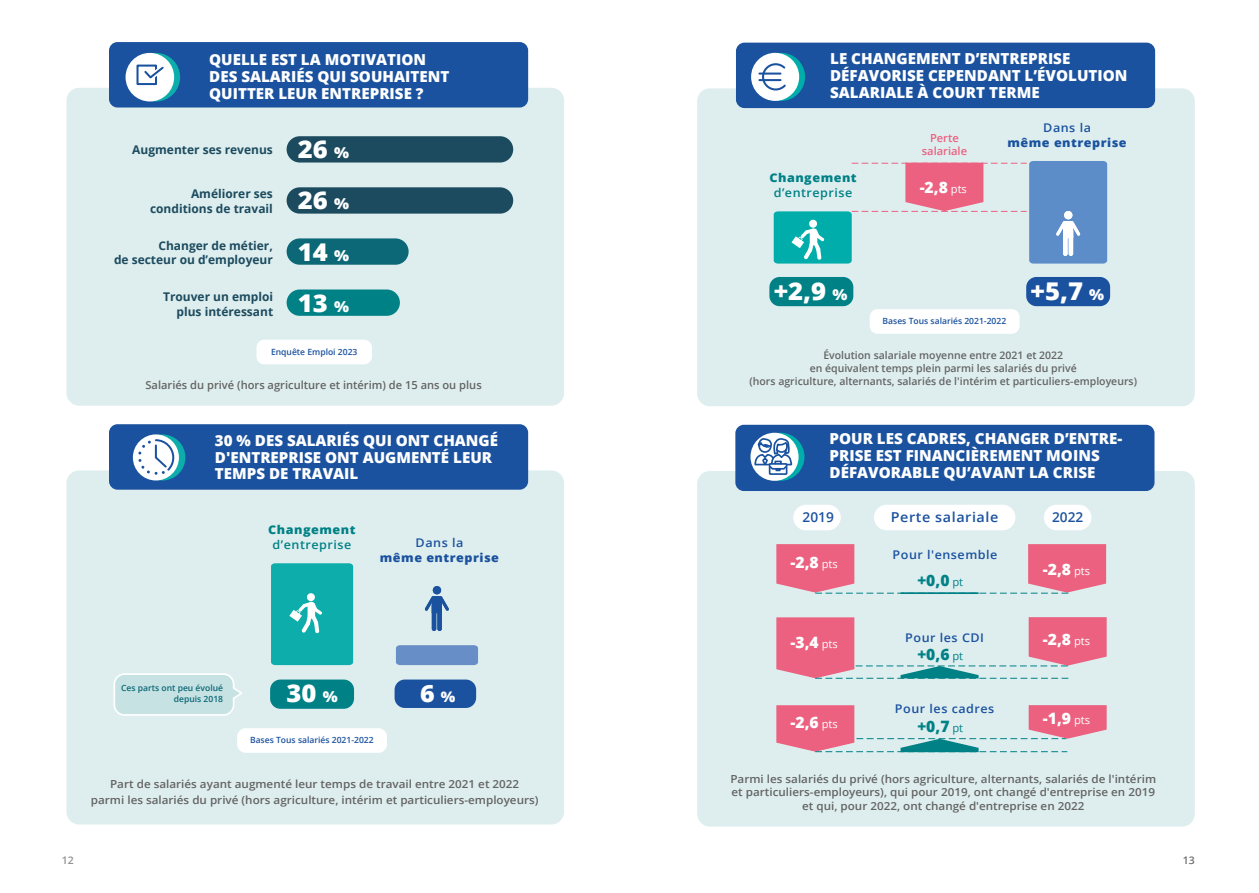
<style>
.page{position:relative;width:1259px;height:893px;background:#fff}
.page>*{position:absolute;margin:0;border:0;box-sizing:border-box;transform-origin:0 0}
.t1{font:800 24.45px/51.2px "Open Sans";color:#fff;text-align:justify;scale:1.05 1}
.t2{font:800 23.7px "Open Sans";color:#fff;scale:1.05 1}
.t3{font:800 15.75px "Open Sans";color:#fff}
.t4{font:800 15.75px "Open Sans";color:#008186}
.t5{font:800 15.15px/16.8px "Open Sans";color:#fff}
.t6{font:600 13.65px "Open Sans";letter-spacing:.04em;color:#1b529f;scale:1.05 1}
.t7{font:600 13.65px "Open Sans";letter-spacing:.04em;color:#1b529f}
.t8{font:700 12px/14.5px "Open Sans";color:#1c4b5f;text-align:right}
.t9{font:600 12px "Open Sans";letter-spacing:.04em;color:#1b529f;scale:1.05 1}
.t10{font:800 12px "Open Sans";letter-spacing:.04em;color:#1b529f;scale:1.05 1}
.t11{font:600 12px "Open Sans";letter-spacing:.04em;color:#008186;scale:1.05 1}
.t12{font:800 12px "Open Sans";letter-spacing:.04em;color:#008186;scale:1.05 1}
.t13{font:600 11.1px/13.5px "Open Sans";color:#646463;text-align:center;scale:1.05 1}
.t14{font:600 11.1px/16.2px "Open Sans";color:#646363;text-align:center;scale:1.05 1}
.t15{font:600 11.1px "Open Sans";color:#646363}
.t16{font:600 11.1px/12.9px "Open Sans";color:#eb617f;text-align:center}
.t17{font:600 10.5px/13.2px "Open Sans";color:#646463;text-align:center}
.t18{font:600 10.5px "Open Sans";color:#929292}
.t19{font:600 10.5px "Open Sans";color:#706f6f}
.t20{font:600 8.55px "Open Sans";color:#1b529f}
.t21{font:600 8.55px/11.7px "Open Sans";color:#0c6877;text-align:right}
.s1{font-size:15px}
.s2{font-size:14.55px}
.s3{font-weight:400;font-size:11.25px}
</style>
<div class="page">
<div style="left:66px;top:470px;width:498px;height:354px;background:#deeeee;border-radius:13px"></div>
<div style="left:66px;top:88px;width:498px;height:318px;background:#deeeee;border-radius:13px"></div>
<div style="left:109px;top:42px;width:419px;height:66px;background:#1b529f;border-radius:9px"></div>
<div style="left:270px;top:679px;width:84px;height:30px;background:#008186;border-radius:10px"></div>
<div style="left:394px;top:679px;width:82px;height:29px;background:#1b529f;border-radius:10px"></div>
<div style="left:396px;top:645px;width:82px;height:20px;background:#688ec8"></div>
<svg style="left:271px;top:563px;width:82px;height:102px;background:#1ab1af"></svg>
<svg style="left:132px;top:53px;width:48px;height:48px"></svg>
<div style="left:126px;top:53px;width:48px;height:48px;background:#fff;border-radius:50%"></div>
<div style="left:433px;top:586px;width:8px;height:8px;background:#1b529f;border-radius:50%"></div>
<hr style="left:432px;top:603px;width:4px;height:28px;background:#1b529f;border-radius:2px">
<div style="left:437px;top:604px;width:5px;height:27px;background:#1b529f;border-radius:2px"></div>
<svg style="left:425px;top:596px;width:24px;height:17px"></svg>
<svg style="left:113px;top:673px;width:129px;height:43px;background:#cde5e6"></svg>
<div style="left:237px;top:728px;width:150px;height:25px;background:#fff;border-radius:9px"></div>
<div style="left:256px;top:340px;width:116px;height:24px;background:#fff;border-radius:8px"></div>
<div style="left:287px;top:289px;width:113px;height:27px;background:#008186;border-radius:13px"></div>
<div style="left:287px;top:238px;width:121px;height:27px;background:#0c6877;border-radius:13px"></div>
<div style="left:287px;top:187px;width:226px;height:27px;background:#1c4b5f;border-radius:13px"></div>
<div style="left:287px;top:136px;width:226px;height:27px;background:#1c4b5f;border-radius:13px"></div>
<div style="left:109px;top:424px;width:419px;height:66px;background:#1b529f;border-radius:9px"></div>
<div style="left:139px;top:434px;width:46px;height:46px;background:#0dadab;border-radius:50%"></div>
<div style="left:133px;top:434px;width:46px;height:46px;background:#fff;border-radius:50%"></div>
<svg style="left:138px;top:438px;width:37px;height:37px"></svg>
<div style="left:136px;top:65px;width:21px;height:20px;border:2px solid #1b529f"></div>
<svg style="left:138px;top:60px;width:32px;height:25px"></svg>
<div style="left:697px;top:471px;width:497px;height:356px;background:#deeeef;border-radius:13px"></div>
<svg style="left:776px;top:617px;width:330px;height:62px"></svg>
<svg style="left:776px;top:705px;width:330px;height:47px"></svg>
<div style="left:793px;top:505px;width:47px;height:25px;background:#fff;border-radius:13px"></div>
<div style="left:874px;top:505px;width:141px;height:25px;background:#fff;border-radius:13px"></div>
<div style="left:1044px;top:505px;width:47px;height:25px;background:#fff;border-radius:13px"></div>
<div style="left:697px;top:88px;width:497px;height:318px;background:#deeeef;border-radius:13px"></div>
<div style="left:736px;top:43px;width:419px;height:65px;background:#1b529f;border-radius:9px"></div>
<div style="left:769px;top:277px;width:84px;height:29px;background:#008186;border-radius:10px"></div>
<div style="left:1026px;top:277px;width:84px;height:29px;background:#1b529f;border-radius:10px"></div>
<svg style="left:757px;top:53px;width:48px;height:48px"></svg>
<div style="left:751px;top:53px;width:48px;height:48px;background:#fff;border-radius:50%"></div>
<svg style="left:761px;top:63px;width:25px;height:28px"></svg>
<hr style="left:759px;top:73px;width:21px;height:2px;background:#1b529f">
<hr style="left:759px;top:79px;width:21px;height:2px;background:#1b529f">
<svg style="left:773px;top:161px;width:334px;height:103px"></svg>
<div style="left:869px;top:309px;width:150px;height:25px;background:#fff;border-radius:8px"></div>
<div style="left:735px;top:425px;width:419px;height:66px;background:#1b529f;border-radius:9px"></div>
<svg style="left:756px;top:433px;width:48px;height:48px"></svg>
<div style="left:750px;top:433px;width:48px;height:48px;background:#fff;border-radius:50%"></div>
<svg style="left:776px;top:544px;width:330px;height:50px"></svg>
<hr style="left:900px;top:592px;width:78px;height:2px;background:#008186">
<div style="left:769px;top:463px;width:18px;height:12px;border:2px solid #1b529f"></div>
<svg style="left:753px;top:435px;width:40px;height:36px"></svg>
<p class="t5" style="left:209px;top:50px;width:241px">QUELLE EST LA MOTIVATION<br>DES SALARIÉS QUI SOUHAITENT<br>QUITTER LEUR ENTREPRISE ?</p>
<p class="t8" style="left:132px;top:142px;width:142px">Augmenter ses revenus</p>
<p class="t8" style="left:150px;top:186px;width:124px">Améliorer ses conditions de travail</p>
<p class="t8" style="left:114px;top:238px;width:160px">Changer de métier,<br>de secteur ou d’employeur</p>
<p class="t8" style="left:163px;top:289px;width:112px">Trouver un emploi plus intéressant</p>
<h1 class="t1" style="left:298px;top:122px;width:50px">26 <span class="s1">% </span>26 <span class="s1">% </span>14 <span class="s1">% </span>13 <span class="s1">%</span></h1>
<p class="t20" style="left:271px;top:346px;width:88px">Enquête Emploi 2023</p>
<p class="t15" style="left:145px;top:377px;width:338px">Salariés du privé (hors agriculture et intérim) de 15 ans ou plus</p>
<p class="t5" style="left:215px;top:431px;width:285px">30 % DES SALARIÉS QUI ONT CHANGÉ<br>D'ENTREPRISE ONT AUGMENTÉ LEUR<br>TEMPS DE TRAVAIL</p>
<p class="t12" style="left:268px;top:521px;width:85px">Changement</p>
<p class="t11" style="left:272px;top:537px;width:76px">d’entreprise</p>
<p class="t9" style="left:416px;top:535px;width:47px">Dans la</p>
<p class="t10" style="left:380px;top:549px;width:115px">même entreprise</p>
<p class="t21" style="left:121px;top:682px;width:104px">Ces parts ont peu évolué depuis 2018</p>
<h1 class="t1" style="left:286px;top:667px;width:50px">30 <span class="s1">%</span></h1>
<h2 class="t2" style="left:420px;top:675px;width:35px">6 <span class="s2">%</span></h2>
<p class="t20" style="left:250px;top:734px;width:125px">Bases Tous salariés 2021-2022</p>
<p class="t14" style="left:91px;top:776px;width:428px">Part de salariés ayant augmenté leur temps de travail entre 2021 et 2022<br>parmi les salariés du privé (hors agriculture, intérim et particuliers-employeurs)</p>
<p class="t5" style="left:830px;top:50px;width:299px">LE CHANGEMENT D’ENTREPRISE<br>DÉFAVORISE CEPENDANT L’ÉVOLUTION<br>SALARIALE À COURT TERME</p>
<p class="t12" style="left:769px;top:168px;width:85px">Changement</p>
<p class="t11" style="left:773px;top:184px;width:76px">d’entreprise</p>
<p class="t16" style="left:922px;top:131px;width:47px">Perte salariale</p>
<p class="t3" style="left:919px;top:175px;width:49px">-2,8 <span class="s3">pts</span></p>
<p class="t9" style="left:1043px;top:119px;width:47px">Dans la</p>
<p class="t10" style="left:1007px;top:133px;width:115px">même entreprise</p>
<h1 class="t1" style="left:773px;top:264px;width:72px">+2,9 <span class="s1">%</span></h1>
<h1 class="t1" style="left:1030px;top:264px;width:72px">+5,7 <span class="s1">%</span></h1>
<p class="t20" style="left:882px;top:315px;width:125px">Bases Tous salariés 2021-2022</p>
<p class="t17" style="left:749px;top:348px;width:389px">Évolution salariale moyenne entre 2021 et 2022<br>en équivalent temps plein parmi les salariés du privé<br>(hors agriculture, alternants, salariés de l'intérim et particuliers-employeurs)</p>
<p class="t5" style="left:829px;top:430px;width:294px">POUR LES CADRES, CHANGER D’ENTRE-<br>PRISE EST FINANCIÈREMENT MOINS<br>DÉFAVORABLE QU’AVANT LA CRISE</p>
<p class="t7" style="left:802px;top:508px;width:33px">2019</p>
<p class="t6" style="left:891px;top:508px;width:104px">Perte salariale</p>
<p class="t7" style="left:1052px;top:508px;width:33px">2022</p>
<p class="t9" style="left:892px;top:546px;width:101px">Pour l'ensemble</p>
<p class="t3" style="left:790px;top:551px;width:49px">-2,8 <span class="s3">pts</span></p>
<p class="t3" style="left:1043px;top:558px;width:49px">-2,8 <span class="s3">pts</span></p>
<p class="t4" style="left:917px;top:569px;width:47px">+0,0 <span class="s3">pt</span></p>
<p class="t9" style="left:905px;top:629px;width:77px">Pour les CDI</p>
<p class="t3" style="left:790px;top:630px;width:49px">-3,4 <span class="s3">pts</span></p>
<p class="t3" style="left:1043px;top:627px;width:49px">-2,8 <span class="s3">pts</span></p>
<p class="t4" style="left:917px;top:642px;width:47px">+0,6 <span class="s3">pt</span></p>
<p class="t9" style="left:895px;top:700px;width:96px">Pour les cadres</p>
<p class="t3" style="left:790px;top:711px;width:49px">-2,6 <span class="s3">pts</span></p>
<p class="t3" style="left:1043px;top:706px;width:49px">-1,9 <span class="s3">pts</span></p>
<p class="t4" style="left:917px;top:715px;width:47px">+0,7 <span class="s3">pt</span></p>
<p class="t13" style="left:730px;top:772px;width:407px">Parmi les salariés du privé (hors agriculture, alternants, salariés de l'intérim et particuliers-employeurs), qui pour 2019, ont changé d'entreprise en 2019 et qui, pour 2022, ont changé d'entreprise en 2022</p>
<p class="t18" style="left:62px;top:853px;width:13px">12</p>
<p class="t19" style="left:1182px;top:853px;width:13px">13</p>
</div>
